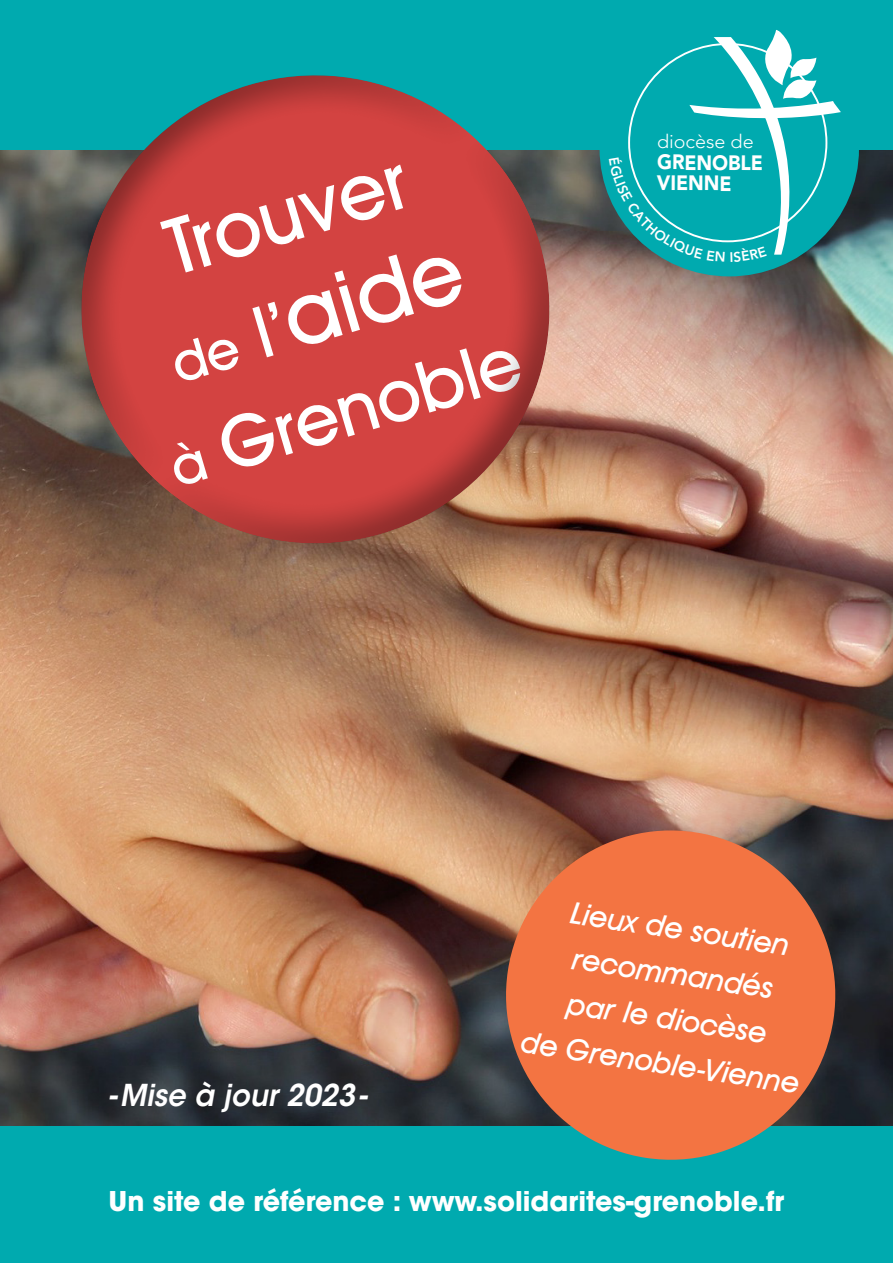
<style>
.page{position:relative;width:893px;height:1263px;background:#fff}
.page>*{position:absolute;margin:0;border:0;box-sizing:border-box;transform-origin:0 0}
.t1{font:500 87px "Avant Garde IT Cby BT";color:#fff}
.t2{font:500 78px "Avant Garde IT Cby BT";color:#fff}
.t3{font:500 72px "Avant Garde IT Cby BT";color:#fff}
.t4{font:italic 500 30px/45px "Avant Garde IT Cby BT";color:#fff;text-align:center}
.TXT{font:italic 600 30px "ITC Avant Garde Std";color:#fff;scale:.95 1}
.t5{font:700 27px "ITC Avant Garde Std";color:#fff}
.t6{font:900 20.7px/20.7px "Avenir LT Std";letter-spacing:-.01em;color:#fff;scale:.93 1}
.t7{font:300 18.9px "Avenir LT Std";letter-spacing:-.005em;color:#fff;scale:1.04 1}
</style>
<div class="page">
<div style="left:0;top:0;width:893px;height:206px;background:#00aaaf"></div>
<div style="left:0;top:1103px;width:893px;height:160px;background:#00aaaf"></div>
<img style="left:0;top:151px;width:893px;height:975px">
<svg style="left:24px;top:75px;width:619px;height:526px"></svg>
<svg style="left:494px;top:819px;width:353px;height:341px;fill:#f37442"></svg>
<div style="left:600px;top:21px;width:259px;height:255px;background:#00aaaf;border-radius:50%"></div>
<div style="left:169px;top:336px;width:73px;height:48px;background:#d34341"></div>
<svg style="left:252px;top:302px;width:27px;height:55px"></svg>
<div style="left:167px;top:438px;width:41px;height:49px;background:#d34341"></div>
<svg style="left:609px;top:30px;width:232px;height:232px"></svg>
<h2 class="t2" style="left:154px;top:205px;width:250px;rotate:-17deg">Trouver</h2>
<h1 class="t1" style="left:269px;top:270px;width:185px;rotate:-17deg">aide</h1>
<h3 class="t3" style="left:208px;top:404px;width:313px;rotate:-16deg">Grenoble</h3>
<p class="t7" style="left:657px;top:130px;width:95px">diocèse de</p>
<p class="t6" style="left:657px;top:152px;width:116px">GRENOBLE<br>VIENNE</p>
<p class="TXT" style="left:108px;top:1076px;width:273px">-Mise à jour 2023-</p>
<p class="t4" style="left:546px;top:885px;width:283px;rotate:9deg">Lieux de soutien recommandés<br>par le diocèse<br>de Grenoble-Vienne</p>
<p class="t5" style="left:109px;top:1183px;width:677px">Un site de référence : www.solidarites-grenoble.fr</p>
</div>
